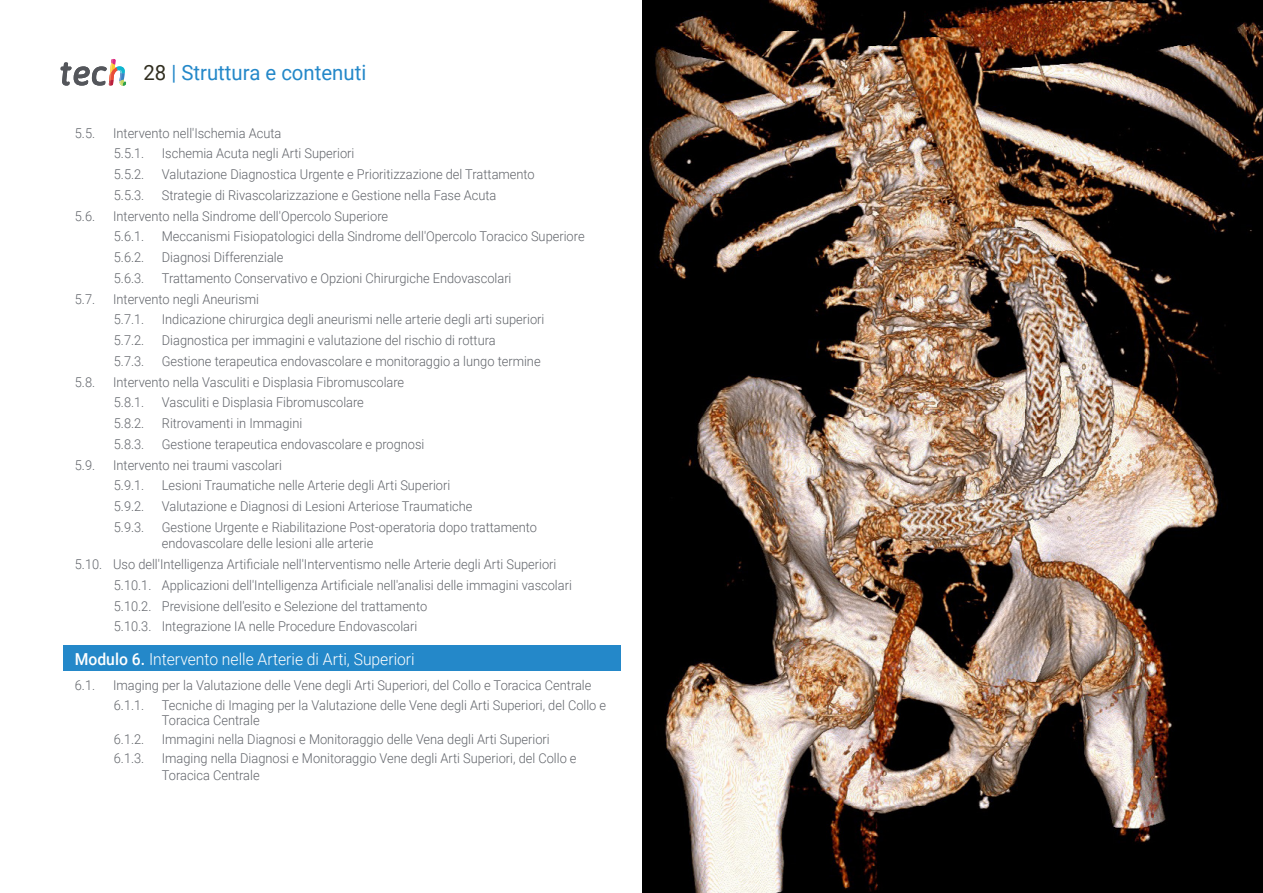
<style>
.page{position:relative;width:1263px;height:893px;background:#fff}
.page>*{position:absolute;margin:0;border:0;box-sizing:border-box;transform-origin:0 0}
.t1{font:21px "Roboto";color:#2488c9}
.t2{font:300 16.5px "Roboto";color:#fff;scale:.95 1}
.t3{font:300 13.5px/20.7px "Roboto";color:#61646a;scale:.95 1}
.s1{color:#312e20}
.s2{font-weight:500}
</style>
<div class="page">
<div style="left:64px;top:646px;width:557px;height:25px;background:#2488c9"></div>
<img style="left:642px;top:0;width:621px;height:893px">
<svg style="left:61px;top:59px;width:65px;height:27px"></svg>
<h1 class="t1" style="left:144px;top:57px;width:224px"><span class="s1">28</span> | Struttura e contenuti</h1>
<p class="t3" style="left:75px;top:122px;width:23px">5.5.</p>
<p class="t3" style="left:113px;top:122px;width:179px">Intervento nell'Ischemia Acuta<br>5.5.1.</p>
<p class="t3" style="left:162px;top:143px;width:204px">Ischemia Acuta negli Arti Superiori</p>
<p class="t3" style="left:114px;top:164px;width:34px">5.5.2.</p>
<p class="t3" style="left:162px;top:164px;width:394px">Valutazione Diagnostica Urgente e Prioritizzazione del Trattamento</p>
<p class="t3" style="left:114px;top:184px;width:34px">5.5.3.</p>
<p class="t3" style="left:162px;top:184px;width:354px">Strategie di Rivascolarizzazione e Gestione nella Fase Acuta</p>
<p class="t3" style="left:75px;top:205px;width:23px">5.6.</p>
<p class="t3" style="left:113px;top:205px;width:291px">Intervento nella Sindrome dell'Opercolo Superiore<br>5.6.1.</p>
<p class="t3" style="left:162px;top:226px;width:446px">Meccanismi Fisiopatologici della Sindrome dell'Opercolo Toracico Superiore</p>
<p class="t3" style="left:114px;top:247px;width:34px">5.6.2.</p>
<p class="t3" style="left:162px;top:247px;width:129px">Diagnosi Differenziale</p>
<p class="t3" style="left:114px;top:267px;width:34px">5.6.3.</p>
<p class="t3" style="left:162px;top:267px;width:370px">Trattamento Conservativo e Opzioni Chirurgiche Endovascolari</p>
<p class="t3" style="left:75px;top:288px;width:23px">5.7.</p>
<p class="t3" style="left:113px;top:288px;width:155px">Intervento negli Aneurismi<br>5.7.1.</p>
<p class="t3" style="left:162px;top:309px;width:404px">Indicazione chirurgica degli aneurismi nelle arterie degli arti superiori</p>
<p class="t3" style="left:114px;top:330px;width:34px">5.7.2.</p>
<p class="t3" style="left:162px;top:330px;width:353px">Diagnostica per immagini e valutazione del rischio di rottura</p>
<p class="t3" style="left:114px;top:350px;width:34px">5.7.3.</p>
<p class="t3" style="left:162px;top:350px;width:400px">Gestione terapeutica endovascolare e monitoraggio a lungo termine</p>
<p class="t3" style="left:75px;top:371px;width:23px">5.8.</p>
<p class="t3" style="left:113px;top:371px;width:308px">Intervento nella Vasculiti e Displasia Fibromuscolare<br>5.8.1.</p>
<p class="t3" style="left:162px;top:392px;width:214px">Vasculiti e Displasia Fibromuscolare</p>
<p class="t3" style="left:114px;top:413px;width:34px">5.8.2.</p>
<p class="t3" style="left:162px;top:413px;width:149px">Ritrovamenti in Immagini</p>
<p class="t3" style="left:114px;top:433px;width:34px">5.8.3.</p>
<p class="t3" style="left:162px;top:433px;width:278px">Gestione terapeutica endovascolare e prognosi</p>
<p class="t3" style="left:75px;top:454px;width:23px">5.9.</p>
<p class="t3" style="left:113px;top:454px;width:179px">Intervento nei traumi vascolari<br>5.9.1.</p>
<p class="t3" style="left:162px;top:475px;width:305px">Lesioni Traumatiche nelle Arterie degli Arti Superiori</p>
<p class="t3" style="left:114px;top:496px;width:34px">5.9.2.</p>
<p class="t3" style="left:162px;top:496px;width:329px">Valutazione e Diagnosi di Lesioni Arteriose Traumatiche</p>
<p class="t3" style="left:114px;top:516px;width:34px">5.9.3.</p>
<p class="t3" style="left:162px;top:518px;width:396px;line-height:16.5px">Gestione Urgente e Riabilitazione Post-operatoria dopo trattamento endovascolare delle lesioni alle arterie</p>
<p class="t3" style="left:114px;top:554px;width:484px;text-indent:-39px">5.10. Uso dell'Intelligenza Artificiale nell'Interventismo nelle Arterie degli Arti Superiori 5.10.1. Applicazioni dell'Intelligenza Artificiale nell'analisi delle immagini vascolari 5.10.2. Previsione dell'esito e Selezione del trattamento<br>5.10.3. Integrazione IA nelle Procedure Endovascolari</p>
<p class="t2" style="left:75px;top:647px;width:359px"><span class="s2">Modulo 6.</span> Intervento nelle Arterie di Arti, Superiori</p>
<p class="t3" style="left:75px;top:675px;width:23px">6.1.</p>
<p class="t3" style="left:113px;top:675px;width:505px;line-height:19.2px">Imaging per la Valutazione delle Vene degli Arti Superiori, del Collo e Toracica Centrale<br>6.1.1.</p>
<p class="t3" style="left:162px;top:697px;width:469px;line-height:15px">Tecniche di Imaging per la Valutazione delle Vene degli Arti Superiori, del Collo e<br>Toracica Centrale</p>
<p class="t3" style="left:114px;top:728px;width:34px">6.1.2.</p>
<p class="t3" style="left:162px;top:728px;width:410px">Immagini nella Diagnosi e Monitoraggio delle Vena degli Arti Superiori</p>
<p class="t3" style="left:114px;top:747px;width:34px">6.1.3.</p>
<p class="t3" style="left:162px;top:749px;width:438px;line-height:16.5px">Imaging nella Diagnosi e Monitoraggio Vene degli Arti Superiori, del Collo e<br>Toracica Centrale</p>
</div>
